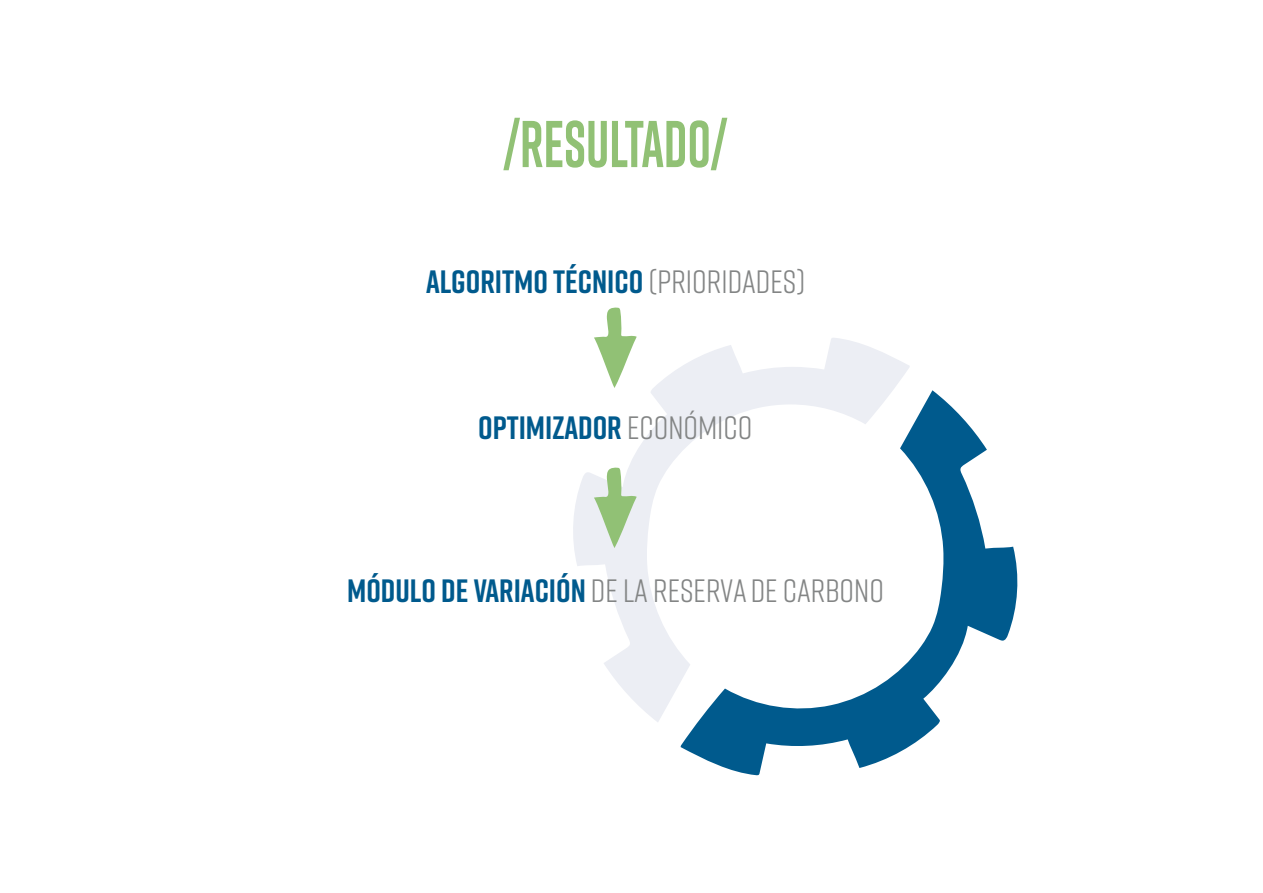
<style>
.page{position:relative;width:1263px;height:893px;background:#fff}
.page>*{position:absolute;margin:0;border:0;box-sizing:border-box;transform-origin:0 0}
.t1{font:700 66px "Rift";color:#91c175;scale:.79 1}
.t2{font:700 32.25px "Rift";color:#005a8d}
.t3{font:32.25px "Rift";color:#838585}
.s1{font-weight:400;color:#838585}
.s2{font-weight:700;color:#005a8d}
</style>
<div class="page">
<svg style="left:573px;top:338px;width:337px;height:384px"></svg>
<svg style="left:594px;top:307px;width:43px;height:81px"></svg>
<svg style="left:594px;top:467px;width:43px;height:81px;background:#c6dbbe"></svg>
<svg style="left:680px;top:390px;width:338px;height:385px"></svg>
<h1 class="t1" style="left:503px;top:97px;width:285px">/RESULTADO/</h1>
<p class="t2" style="left:426px;top:258px;width:381px">ALGORITMO TÉCNICO <span class="s1">(PRIORIDADES)</span></p>
<p class="t2" style="left:478px;top:404px;width:276px">OPTIMIZADOR <span class="s1">ECONÓMICO</span></p>
<p class="t3" style="left:347px;top:568px;width:538px"><span class="s2">MÓDULO DE VARIACIÓN</span> DE LA RESERVA DE CARBONO</p>
</div>
